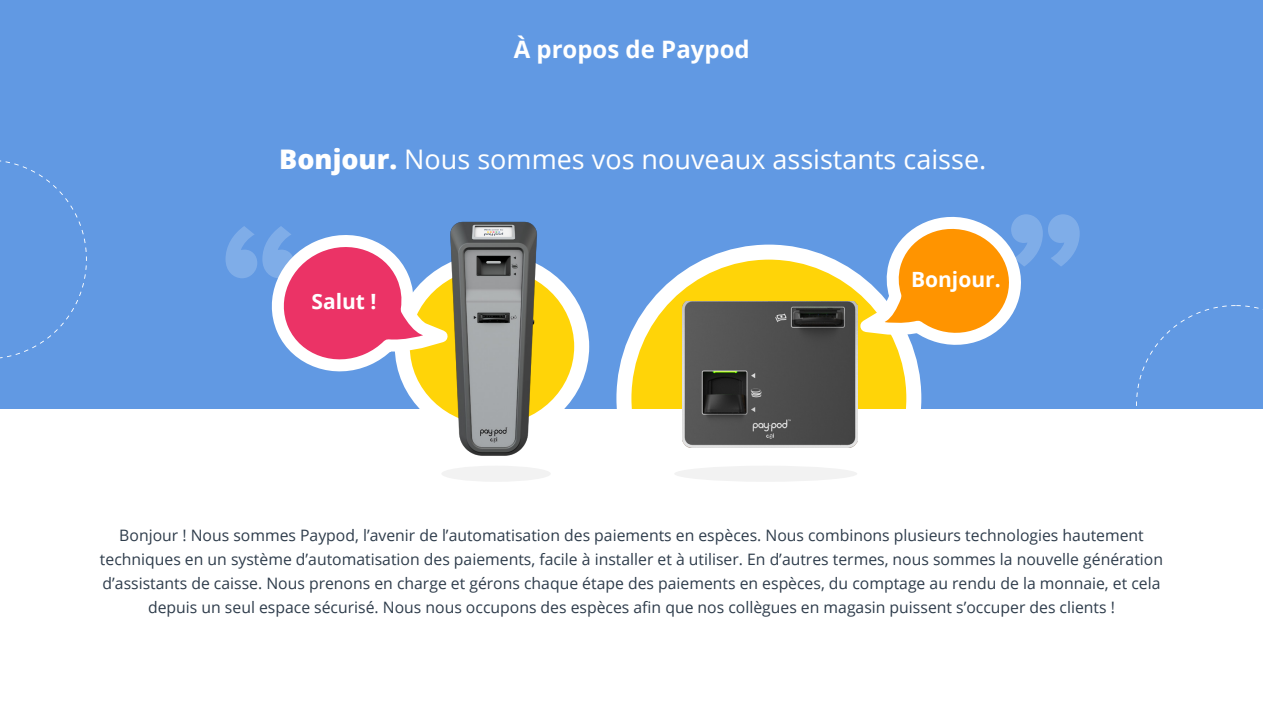
<style>
.page{position:relative;width:1263px;height:711px;background:#fff}
.page>*{position:absolute;margin:0;border:0;box-sizing:border-box;transform-origin:0 0}
.t1{font:27px "Open Sans";color:#fff}
.t2{font:700 24px "Open Sans";color:#fff}
.t3{font:700 21px "Open Sans";color:#fff}
.t4{font:15.75px/24px "Open Sans";color:#2e3c4b;text-align:center}
.s1{font-weight:800}
</style>
<div class="page">
<div style="left:0;top:0;width:1263px;height:408px;background:#6199e3"></div>
<svg style="left:1136px;top:305px;width:127px;height:101px"></svg>
<svg style="left:0;top:160px;width:87px;height:199px"></svg>
<svg style="left:624px;top:244px;width:297px;height:164px"></svg>
<div style="left:441px;top:465px;width:110px;height:16px;background:#f2f2f2;border-radius:50%"></div>
<div style="left:674px;top:465px;width:183px;height:16px;background:#f2f2f2;border-radius:50%"></div>
<svg style="left:225px;top:226px;width:138px;height:146px"></svg>
<img style="left:682px;top:301px;width:175px;height:146px">
<img style="left:363px;top:221px;width:261px;height:247px">
<svg style="left:850px;top:214px;width:230px;height:131px"></svg>
<p class="t2" style="left:514px;top:33px;width:238px">À propos de Paypod</p>
<p class="t1" style="left:279px;top:141px;width:709px"><span class="s1">Bonjour.</span> Nous sommes vos nouveaux assistants caisse.</p>
<p class="t3" style="left:311px;top:286px;width:67px">Salut !</p>
<p class="t3" style="left:911px;top:264px;width:91px">Bonjour.</p>
<p class="t4" style="left:100px;top:522px;width:1064px">Bonjour ! Nous sommes Paypod, l’avenir de l’automatisation des paiements en espèces. Nous combinons plusieurs technologies hautement techniques en un système d’automatisation des paiements, facile à installer et à utiliser. En d’autres termes, nous sommes la nouvelle génération d’assistants de caisse. Nous prenons en charge et gérons chaque étape des paiements en espèces, du comptage au rendu de la monnaie, et cela depuis un seul espace sécurisé. Nous nous occupons des espèces afin que nos collègues en magasin puissent s’occuper des clients !</p>
</div>
